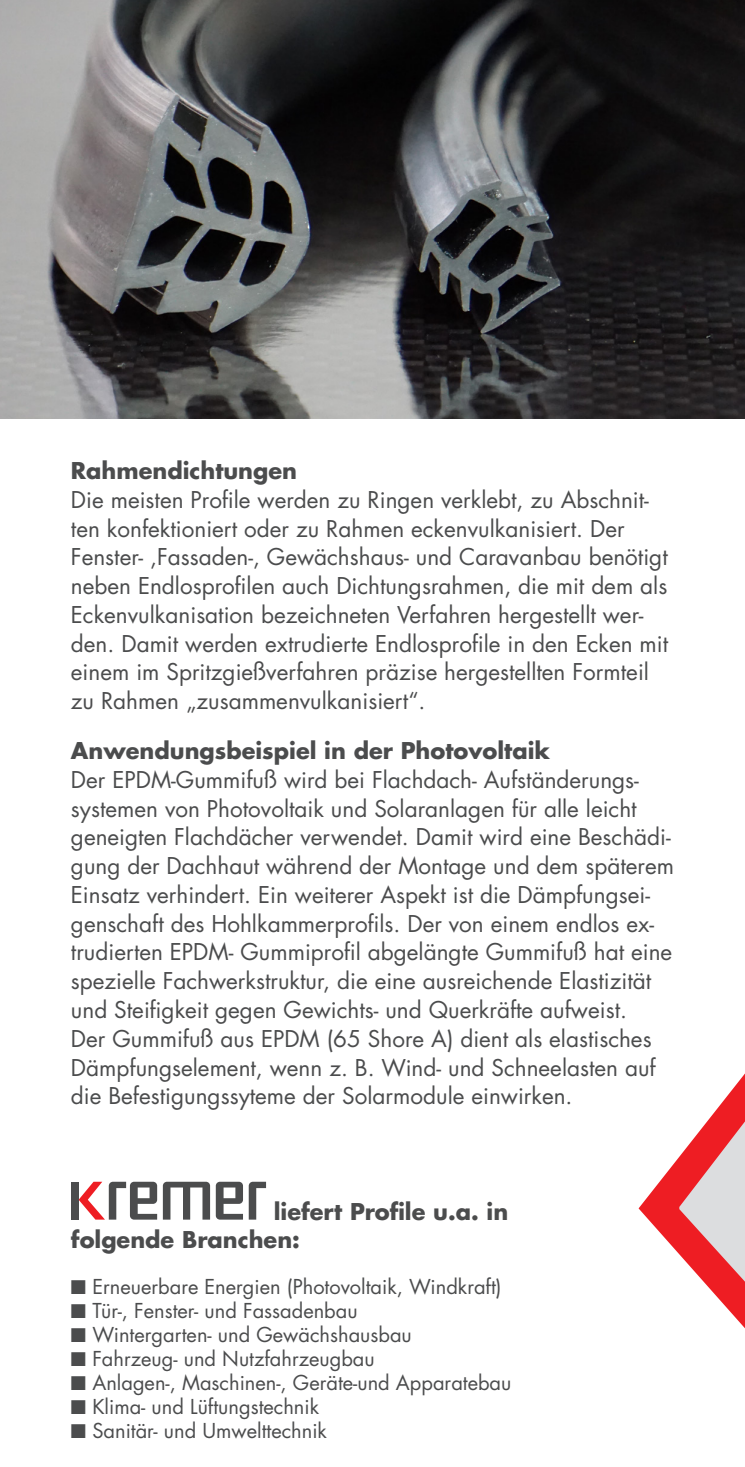
<style>
.page{position:relative;width:745px;height:1467px;background:#fff}
.page>*{position:absolute;margin:0;border:0;box-sizing:border-box;transform-origin:0 0}
.t1{font:22.5px/28.8px "Futura Std";color:#4b4c4d}
.t2{font:700 22.5px/28.8px "Futura Std";color:#4b4c4d}
.t3{font:20px "Futura Std";color:#4b4c4d}
</style>
<div class="page">
<div style="left:71px;top:1182px;width:8px;height:38px;background:#4b4c4d"></div>
<svg style="left:79px;top:1182px;width:78px;height:38px"></svg>
<svg style="left:216px;top:1182px;width:50px;height:38px"></svg>
<svg style="left:163px;top:1182px;width:47px;height:38px"></svg>
<svg style="left:638px;top:1075px;width:106px;height:252px"></svg>
<img style="left:0;top:0;width:744px;height:418px">
<p class="t2" style="left:71px;top:456px;width:227px">Rahmendichtungen</p>
<p class="t1" style="left:71px;top:486px;width:598px">Die meisten Profile werden zu Ringen verklebt, zu Abschnit&shy;ten konfektioniert oder zu Rahmen eckenvulkanisiert. Der Fenster- ,Fassaden-, Gewächshaus- und Caravanbau benötigt neben Endlosprofilen auch Dichtungsrahmen, die mit dem als Eckenvulkanisation bezeichneten Verfahren hergestellt wer&shy;den. Damit werden extrudierte Endlosprofile in den Ecken mit einem im Spritzgießverfahren präzise hergestellten Formteil zu Rahmen „zusammenvulkanisiert“.</p>
<p class="t2" style="left:71px;top:736px;width:480px">Anwendungsbeispiel in der Photovoltaik</p>
<p class="t1" style="left:71px;top:766px;width:604px">Der EPDM-Gummifuß wird bei Flachdach- Aufständerungs&shy;systemen von Photovoltaik und Solaranlagen für alle leicht geneigten Flachdächer verwendet. Damit wird eine Beschädi&shy;gung der Dachhaut während der Montage und dem späterem Einsatz verhindert. Ein weiterer Aspekt ist die Dämpfungsei&shy;genschaft des Hohlkammerprofils. Der von einem endlos ex&shy;trudierten EPDM- Gummiprofil abgelängte Gummifuß hat eine spezielle Fachwerkstruktur, die eine ausreichende Elastizität und Steifigkeit gegen Gewichts- und Querkräfte aufweist.<br>Der Gummifuß aus EPDM (65 Shore A) dient als elastisches Dämpfungselement, wenn z. B. Wind- und Schneelasten auf die Befestigungssyteme der Solarmodule einwirken.</p>
<p class="t2" style="left:71px;top:1196px;width:438px;text-indent:203px">liefert Profile u.a. in folgende Branchen:</p>
<p class="t3" style="left:71px;top:1273px;width:432px">■ Erneuerbare Energien (Photovoltaik, Windkraft)</p>
<p class="t3" style="left:71px;top:1297px;width:288px">■ Tür-, Fenster- und Fassadenbau</p>
<p class="t3" style="left:71px;top:1321px;width:342px">■ Wintergarten- und Gewächshausbau</p>
<p class="t3" style="left:71px;top:1345px;width:305px">■ Fahrzeug- und Nutzfahrzeugbau</p>
<p class="t3" style="left:71px;top:1369px;width:441px">■ Anlagen-, Maschinen-, Geräte-und Apparatebau</p>
<p class="t3" style="left:71px;top:1393px;width:249px">■ Klima- und Lüftungstechnik</p>
<p class="t3" style="left:71px;top:1417px;width:257px">■ Sanitär- und Umwelttechnik</p>
</div>
